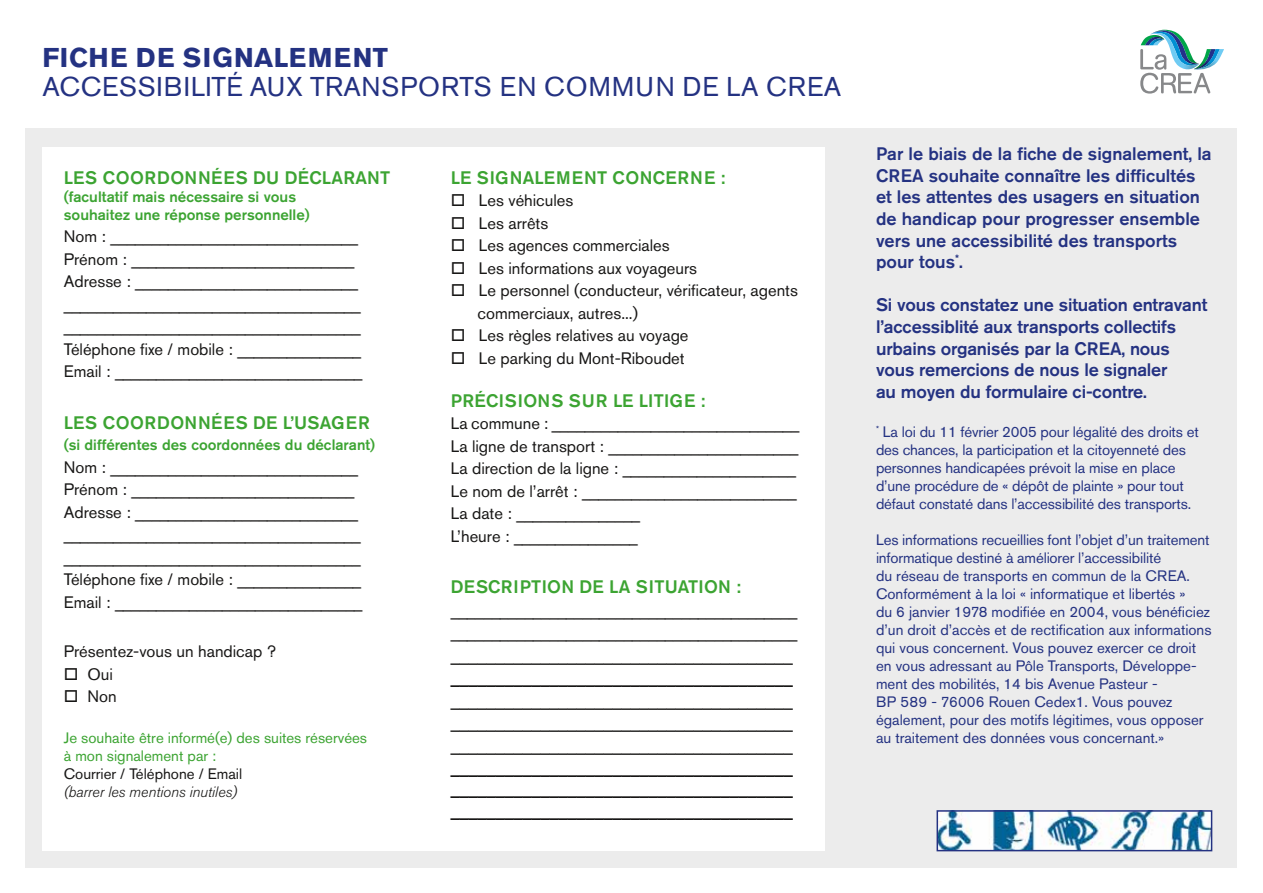
<style>
.page{position:relative;width:1263px;height:893px;background:#fff}
.page>*{position:absolute;margin:0;border:0;box-sizing:border-box;transform-origin:0 0}
.t1{font:27px "Akzidenz Grotesk Std";letter-spacing:.025em;color:#243282}
.t2{font:700 27px "Akzidenz Grotesk Std";letter-spacing:.045em;color:#243282}
.t3{font:500 18px/21.6px "Akzidenz Grotesk Std";color:#243282}
.t4{font:18px/22.5px "Akzidenz Grotesk Std";color:#181716;text-align:justify}
.t5{font:500 18px/21.6px "Akzidenz Grotesk Std";color:#181716;text-align:justify}
.t6{font:500 18px "Akzidenz Grotesk Std";letter-spacing:.015em;color:#3ca432}
.t7{font:500 18px "Akzidenz Grotesk Std";letter-spacing:.035em;color:#3ca432}
.t8{font:16.5px/22.5px "Akzidenz Grotesk Std";color:#181716}
.t9{font:15px/18px "Akzidenz Grotesk Std";color:#243282}
.t10{font:500 15px/18px "Akzidenz Grotesk Std";color:#3ca432}
.t11{font:15px/18px "Akzidenz Grotesk Std";color:#3ca432}
.t12{font:italic 300 15px "Akzidenz Grotesk Std";color:#181716}
.t13{font:15px "Akzidenz Grotesk Std";color:#181716}
</style>
<div class="page">
<svg style="left:1140px;top:30px;width:84px;height:64px"></svg>
<div style="left:26px;top:128px;width:1211px;height:739px;background:#ececec"></div>
<div style="left:43px;top:147px;width:782px;height:703px;background:#fff"></div>
<img style="left:939px;top:813px;width:270px;height:35px">
<div style="left:936px;top:810px;width:276px;height:41px;border:2px solid #243282"></div>
<h1 class="t2" style="left:43px;top:42px;width:347px">FICHE DE SIGNALEMENT</h1>
<h1 class="t1" style="left:43px;top:70px;width:743px">accessibilité aux transports en commun de la CREA</h1>
<p class="t6" style="left:64px;top:166px;width:281px">les coordonnées du déclara</p>
<p class="t6" style="left:367px;top:166px;width:25px">nt</p>
<p class="t10" style="left:64px;top:187px;width:247px">(facultatif mais nécessaire si vous souhaitez une réponse personnelle)</p>
<p class="t8" style="left:64px;top:225px;width:300px">N om : ______________________________ Prénom : ___________________________ Adresse : ___________________________ ____________________________________ ____________________________________ Téléphone fixe / mobile : _______________ Email : ______________________________</p>
<p class="t7" style="left:64px;top:411px;width:294px">les coordonnées de l’usager</p>
<p class="t10" style="left:64px;top:436px;width:313px">(si différentes des coordonnées du déclarant)</p>
<p class="t8" style="left:64px;top:456px;width:300px">N om : ______________________________ Prénom : ___________________________ Adresse : ___________________________ ____________________________________ ____________________________________ Téléphone fixe / mobile : _______________ Email : ______________________________</p>
<p class="t8" style="left:64px;top:640px;width:214px">Présentez-vous un handicap ?</p>
<p class="t8" style="left:64px;top:663px;width:51px">□ Oui</p>
<p class="t8" style="left:64px;top:685px;width:54px">□ Non</p>
<p class="t11" style="left:64px;top:728px;width:305px">Je souhaite être informé(e) des suites réservées à mon signalement par :</p>
<p class="t13" style="left:64px;top:765px;width:180px">Courrier / Téléphone / Email</p>
<p class="t12" style="left:64px;top:783px;width:175px">(barrer les mentions inutiles)</p>
<p class="t6" style="left:451px;top:166px;width:215px">le signalement concer</p>
<p class="t6" style="left:690px;top:166px;width:36px">ne :</p>
<p class="t8" style="left:451px;top:189px;width:124px">□ Les véhicules</p>
<p class="t8" style="left:451px;top:211px;width:99px">□ Les arrêts</p>
<p class="t8" style="left:451px;top:234px;width:220px">□ Les agences commerciales</p>
<p class="t8" style="left:451px;top:256px;width:248px">□ Les informations aux voyageurs</p>
<p class="t8" style="left:478px;top:279px;width:322px;text-indent:-27px">□ Le personnel (conducteur, vérificateur, agents commerciaux, autres...)</p>
<p class="t8" style="left:451px;top:324px;width:239px">□ Les règles relatives au voyage</p>
<p class="t8" style="left:451px;top:347px;width:235px">□ Le parking du Mont-Riboudet</p>
<p class="t6" style="left:451px;top:389px;width:256px">précisions sur le litige :</p>
<p class="t8" style="left:451px;top:412px;width:350px">La commune : ______________________________ La ligne de transport : _______________________ La direction de la ligne : _____________________ Le nom de l’arrêt : __________________________ La date : _______________<br>L’heure : _______________</p>
<p class="t6" style="left:451px;top:576px;width:26px">descr</p>
<p class="t6" style="left:513px;top:576px;width:229px">iption de la s ituation :</p>
<p class="t8" style="left:451px;top:599px;width:348px">__________________________________________ __________________________________________</p>
<p class="t4" style="left:451px;top:643px;width:343px">______________________________________</p>
<p class="t5" style="left:451px;top:666px;width:343px">______________________________________</p>
<p class="t4" style="left:451px;top:688px;width:343px">______________________________________ ______________________________________ ______________________________________</p>
<p class="t5" style="left:451px;top:755px;width:343px">______________________________________ ______________________________________ ______________________________________</p>
<p class="t3" style="left:876px;top:143px;width:337px">Par le biais de la fiche de signalement, la CREA souhaite connaître les difficultés et les attentes des usagers en situation de handicap pour progresser ensemble vers une accessibilité des transports pour tous<sup>*</sup>.</p>
<p class="t3" style="left:876px;top:294px;width:333px">Si vous constatez une situation entravant l’accessiblité aux transports collectifs urbains organisés par la CREA, nous vous remercions de nous le signaler<br>au moyen du formulaire ci-contre.</p>
<p class="t9" style="left:876px;top:423px;width:324px"><sup>*</sup> La loi du 11 février 2005 pour légalité des droits et des chances, la participation et la citoyenneté des personnes handicapées prévoit la mise en place d’une procédure de « dépôt de plainte » pour tout défaut constaté dans l’accessibilité des transports.</p>
<p class="t9" style="left:876px;top:531px;width:335px">Les informations recueillies font l’objet d’un traitement informatique destiné à améliorer l’accessibilité<br>du réseau de transports en commun de la CREA</p>
<p class="t9" style="left:1186px;top:567px;width:5px">.</p>
<p class="t9" style="left:876px;top:585px;width:337px">Conformément à la loi « informatique et libertés »<br>du 6 janvier 1978 modifiée en 2004, vous bénéficiez d’un droit d’accès et de rectification aux informations qui vous concernent. Vous pouvez exercer ce droit en vous adressant au Pôle Transports, Développe&shy;ment des mobilités, 14 bis Avenue Pasteur -<br>BP 589 - 76006 Rouen Cedex1. Vous pouvez également, pour des motifs légitimes, vous opposer au traitement des données vous concernant.»</p>
</div>
